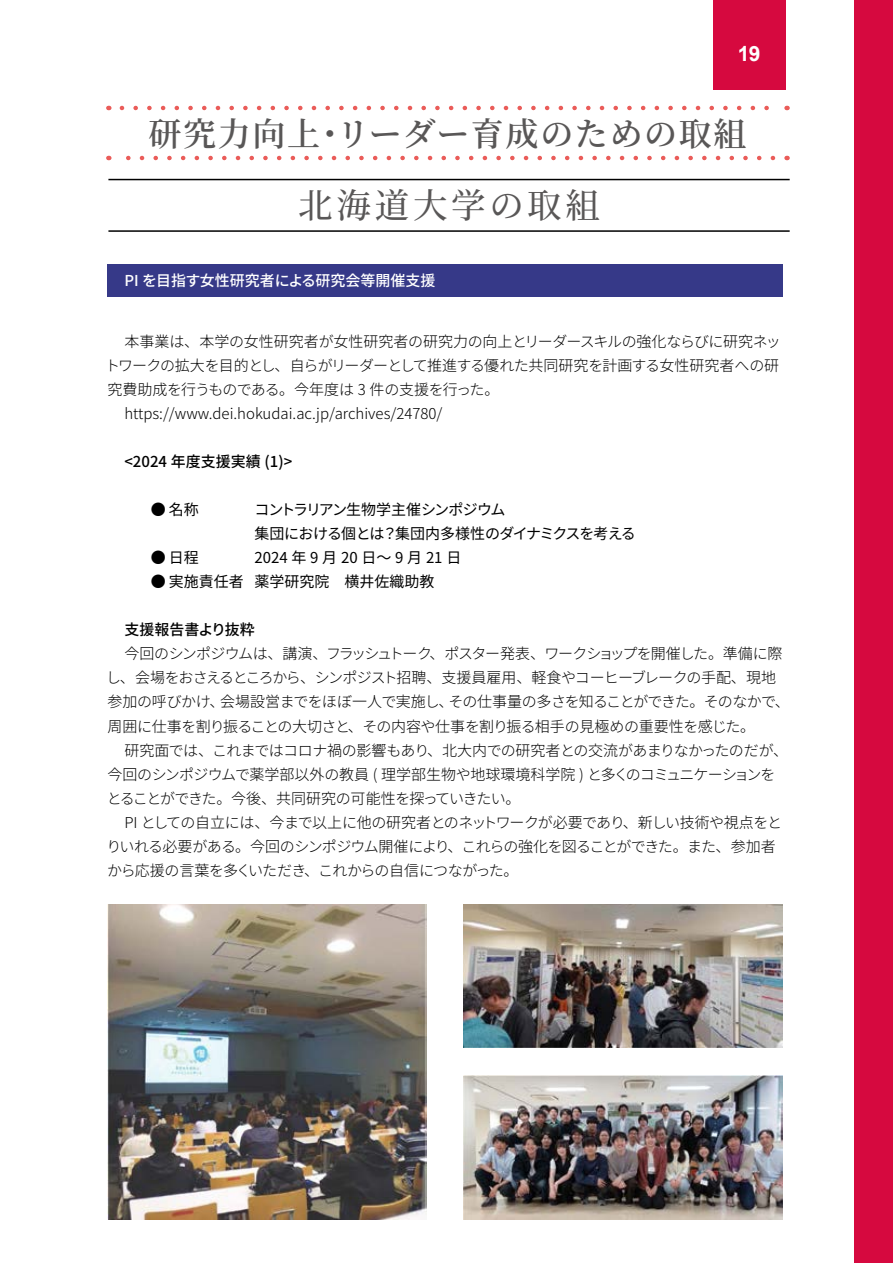
<style>
.page{position:relative;width:893px;height:1263px;background:#fff}
.page>*{position:absolute;margin:0;border:0;box-sizing:border-box;transform-origin:0 0}
.t1{font:500 34.5px "Source Han Serif";letter-spacing:.11em;color:#595757}
.t2{font:600 33px "Source Han Serif";letter-spacing:.05em;color:#595757}
.t3{font:700 21px "Arial";color:#fff}
.t4{font:300 15px/24px "Source Han Sans";letter-spacing:-.035em;color:#000}
.t5{font:300 15px/24px "Source Han Sans JP";letter-spacing:-.025em;color:#000}
.t6{font:15px/24px "Source Han Sans";letter-spacing:-.055em;color:#000}
.t7{font:300 15px "Source Han Sans JP";color:#000}
.t8{font:500 15px "Source Han Sans";color:#000}
.t9{font:15px "Source Han Sans";color:#000}
.t10{font:500 15px "Source Han Sans";color:#fff}
.t11{font:15px "Source Han Sans";letter-spacing:.25em;color:#000}
.s1{font-family:"Source Han Sans"}
.s2{font-weight:300}
</style>
<div class="page">
<div style="left:713px;top:0;width:73px;height:90px;background:#d6093f"></div>
<div style="left:855px;top:0;width:38px;height:1263px;background:#d6093f"></div>
<svg style="left:126px;top:156px;width:647px;height:4px"></svg>
<svg style="left:122px;top:106px;width:647px;height:4px"></svg>
<hr style="left:108px;top:230px;width:682px;height:2px;background:#000">
<hr style="left:108px;top:179px;width:682px;height:1px;background:#000">
<div style="left:107px;top:264px;width:675px;height:32px;background:#363988"></div>
<img style="left:107px;top:905px;width:319px;height:314px">
<img style="left:463px;top:1076px;width:319px;height:143px">
<img style="left:463px;top:905px;width:319px;height:142px">
<h3 class="t3" style="left:738px;top:39px;width:24px">19</h3>
<h2 class="t2" style="left:148px;top:115px;width:600px">研究力向上・リーダー育成のための取組</h2>
<h1 class="t1" style="left:298px;top:186px;width:303px">北海道大学の取組</h1>
<p class="t10" style="left:124px;top:272px;width:313px">PI を目指す女性研究者による研究会等開催支援</p>
<p class="t5" style="left:124px;top:330px;width:658px"><span class="s1">本事業は、本学の女性研究者が</span>女性研究者の研究力の向上とリーダースキルの強化ならびに研究ネッ</p>
<p class="t5" style="left:105px;top:354px;width:675px">トワークの拡大を目的とし、自らがリーダーとして推進する優れた共同研究を計画する女性研究者への研</p>
<p class="t5" style="left:107px;top:378px;width:393px">究費助成を行う<span class="s1">ものである。</span>今年度は 3 件の支援を行った。</p>
<p class="t7" style="left:124px;top:405px;width:320px">https://www.dei.hokudai.ac.jp/archives/24780/</p>
<p class="t8" style="left:124px;top:453px;width:169px">&lt;2024 年度支援実績 (1)&gt;</p>
<p class="t9" style="left:151px;top:501px;width:49px"><span class="s2">●</span>名称</p>
<p class="t6" style="left:239px;top:498px;width:398px;text-indent:15px">コントラリアン生物学主催シンポジウム<br>　集団における個とは？集団内多様性のダイナミクスを考える</p>
<p class="t9" style="left:151px;top:549px;width:49px"><span class="s2">●</span>日程</p>
<p class="t11" style="left:254px;top:549px;width:208px">2024年9月20日〜9月21日</p>
<p class="t9" style="left:151px;top:573px;width:285px"><span class="s2">●</span> 実施責任者 薬学研究院　横井佐織助教</p>
<p class="t8" style="left:124px;top:621px;width:132px">支援報告書より抜粋</p>
<p class="t4" style="left:106px;top:642px;width:685px;text-indent:18px">今回のシンポジウムは、講演、フラッシュトーク、ポスター発表、ワークショップを開催した。準備に際し、会場をおさえるところから、シンポジスト招聘、支援員雇用、軽食やコーヒーブレークの手配、現地参加の呼びかけ、会場設営までをほぼ一人で実施し、その仕事量の多さを知ることができた。そのなかで、周囲に仕事を割り振ることの大切さと、その内容や仕事を割り振る相手の見極めの重要性を感じた。</p>
<p class="t4" style="left:107px;top:738px;width:683px;text-indent:17px">研究面では、これまではコロナ禍の影響もあり、北大内での研究者との交流があまりなかったのだが、今回のシンポジウムで薬学部以外の教員 ( 理学部生物や地球環境科学院 ) と多くのコミュニケーションをとることができた。今後、共同研究の可能性を探っていきたい。</p>
<p class="t5" style="left:106px;top:810px;width:677px;text-indent:18px">PI としての自立には、今まで以上に他の研究者とのネットワークが必要であり、新しい技術や視点をとりいれる必要がある。今回のシンポジウム開催により、これらの強化を図ることができた。また、参加者から応援の言葉を多くいただき、これからの自信につながった。</p>
</div>
